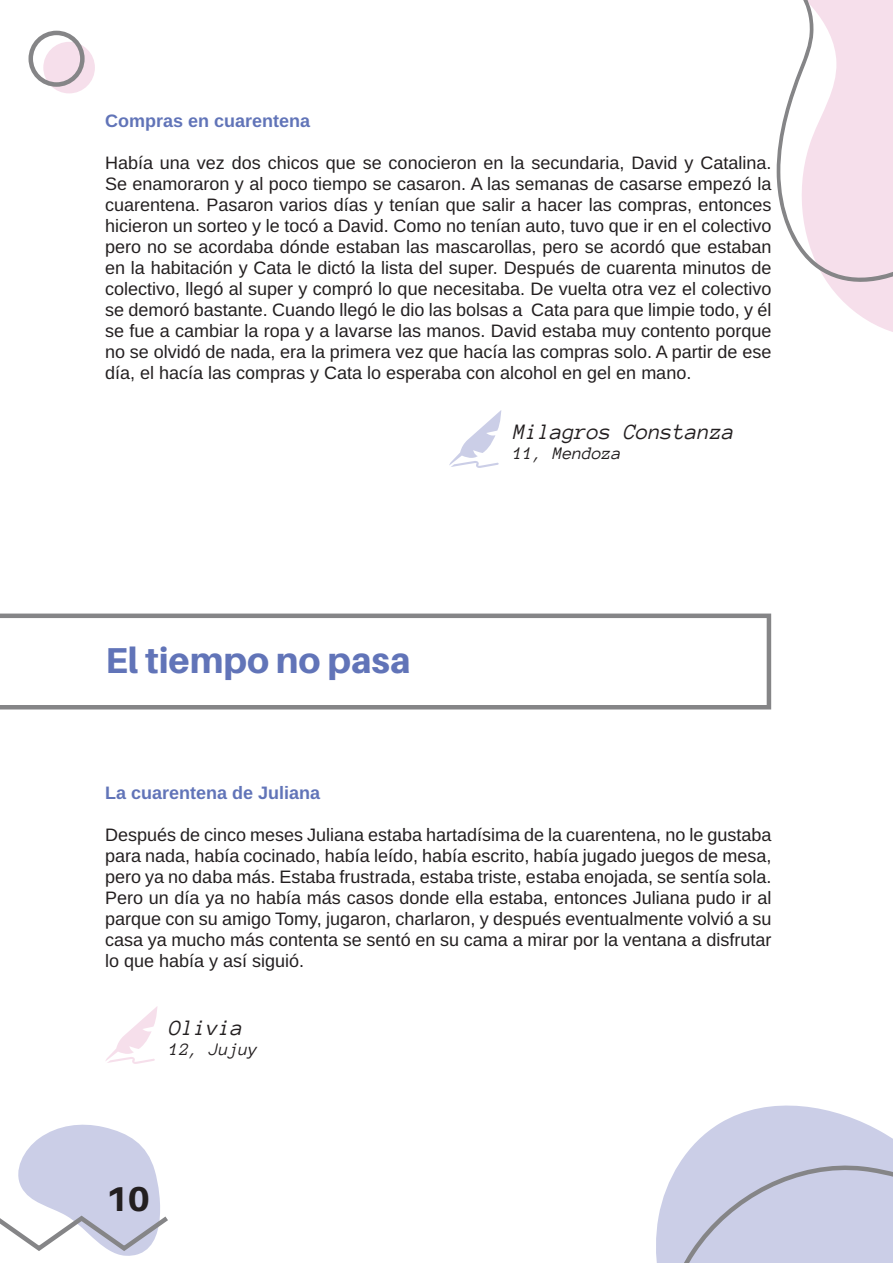
<style>
.page{position:relative;width:893px;height:1263px;background:#fff}
.page>*{position:absolute;margin:0;border:0;box-sizing:border-box;transform-origin:0 0}
.Subtítulo{font:800 36px "Aileron";color:#6174b8}
.t1{font:800 34.5px "Aileron";color:#231f20}
.Estilo_de_párrafo_2{font:italic 22.5px "Anonymous Pro";color:#231f20}
.Cuerpo{font:18px/21px "Arimo";color:#231f20;text-align:justify}
.Cuerpo-2{font:700 18px "Arimo";color:#6174b8}
.Estilo_de_párrafo_2-2{font:italic 18px "Anonymous Pro";color:#231f20}
</style>
<div class="page">
<svg style="left:656px;top:1105px;width:237px;height:158px;background:#d0d2e7"></svg>
<svg style="left:0;top:30px;width:173px;height:1224px"></svg>
<svg style="left:713px;top:0;width:180px;height:710px"></svg>
<svg style="left:449px;top:410px;width:52px;height:58px"></svg>
<svg style="left:105px;top:1006px;width:52px;height:58px"></svg>
<svg style="left:0;top:613px;width:771px;height:96px"></svg>
<p class="Cuerpo-2" style="left:105px;top:109px;width:207px">Compras en cuarentena</p>
<p class="Cuerpo" style="left:105px;top:153px;width:668px">Había una vez dos chicos que se conocieron en la secundaria, David y Catalina.<br>Se enamoraron y al poco tiempo se casaron. A las semanas de casarse empezó la cuarentena. Pasaron varios días y tenían que salir a hacer las compras, entonces hicieron un sorteo y le tocó a David. Como no tenían auto, tuvo que ir en el colectivo pero no se acordaba dónde estaban las mascarollas, pero se acordó que estaban en la habitación y Cata le dictó la lista del super. Después de cuarenta minutos de colectivo, llegó al super y compró lo que necesitaba. De vuelta otra vez el colectivo se demoró bastante. Cuando llegó le dio las bolsas a Cata para que limpie todo, y él se fue a cambiar la ropa y a lavarse las manos. David estaba muy contento porque no se olvidó de nada, era la primera vez que hacía las compras solo. A partir de ese día, el hacía las compras y Cata lo esperaba con alcohol en gel en mano.</p>
<p class="Subtítulo" style="left:105px;top:640px;width:307px">El tiempo no pasa</p>
<p class="Estilo_de_párrafo_2" style="left:513px;top:419px;width:223px">Milagros Constanza</p>
<p class="Estilo_de_párrafo_2-2" style="left:513px;top:443px;width:110px">11, Mendoza</p>
<p class="Cuerpo-2" style="left:105px;top:781px;width:217px">La cuarentena de Juliana</p>
<p class="Cuerpo" style="left:105px;top:825px;width:668px">Después de cinco meses Juliana estaba hartadísima de la cuarentena, no le gustaba para nada, había cocinado, había leído, había escrito, había jugado juegos de mesa, pero ya no daba más. Estaba frustrada, estaba triste, estaba enojada, se sentía sola.<br>Pero un día ya no había más casos donde ella estaba, entonces Juliana pudo ir al parque con su amigo Tomy, jugaron, charlaron, y después eventualmente volvió a su casa ya mucho más contenta se sentó en su cama a mirar por la ventana a disfrutar lo que había y así siguió.</p>
<p class="Estilo_de_párrafo_2" style="left:170px;top:1015px;width:75px">Olivia</p>
<p class="Estilo_de_párrafo_2-2" style="left:170px;top:1039px;width:90px">12, Jujuy</p>
<h2 class="t1" style="left:106px;top:1180px;width:46px">10</h2>
</div>
